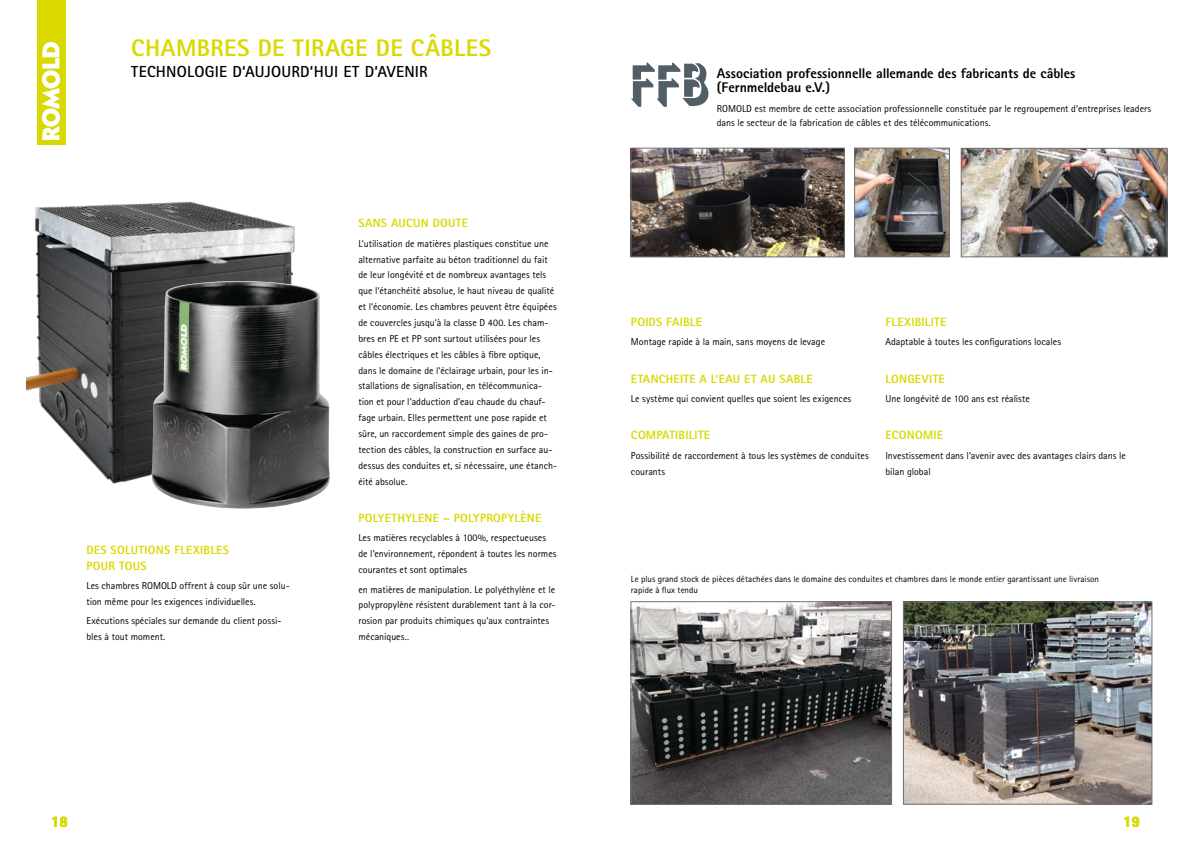
<style>
.page{position:relative;width:1191px;height:842px;background:#fff}
.page>*{position:absolute;margin:0;border:0;box-sizing:border-box;transform-origin:0 0}
.t1{font:800 24px "Rotis Sans Serif";letter-spacing:.02em;color:#d9d900}
.t2{font:700 16px "Rotis Sans Serif";letter-spacing:.015em;color:#000}
.t3{font:800 15px "Rotis Sans Serif";color:#d9d900}
.t4{font:800 14px/14.7px "Rotis Sans Serif";letter-spacing:-.005em;color:#000}
.t5{font:800 12px/15.9px "Rotis Sans Serif";letter-spacing:.02em;color:#d9d900}
.t6{font:10px/15.9px "Rotis Sans Serif";color:#000}
.t7{font:9px/11px "Rotis Sans Serif";letter-spacing:.005em;color:#000}
</style>
<div class="page">
<svg style="left:52px;top:816px;width:15px;height:11px"></svg>
<div style="left:37px;top:0;width:28px;height:145px;background:#d9d900"></div>
<svg style="left:42px;top:42px;width:18px;height:98px"></svg>
<svg style="left:1124px;top:816px;width:15px;height:11px"></svg>
<img style="left:27px;top:201px;width:268px;height:283px">
<img style="left:152px;top:281px;width:178px;height:228px">
<img style="left:963px;top:150px;width:202px;height:105px">
<div style="left:961px;top:148px;width:206px;height:109px;border:1px solid #707173"></div>
<img style="left:856px;top:150px;width:91px;height:105px">
<div style="left:854px;top:148px;width:95px;height:109px;border:1px solid #707173"></div>
<svg style="left:631px;top:63px;width:78px;height:44px"></svg>
<img style="left:905px;top:604px;width:245px;height:198px">
<div style="left:903px;top:602px;width:249px;height:202px;border:1px solid #707173"></div>
<img style="left:632px;top:150px;width:210px;height:105px">
<div style="left:630px;top:148px;width:214px;height:109px;border:1px solid #707173"></div>
<img style="left:632px;top:603px;width:257px;height:200px">
<div style="left:630px;top:601px;width:261px;height:204px;border:1px solid #707173"></div>
<h1 class="t1" style="left:131px;top:32px;width:361px">CHAMBRES DE TIRAGE DE CÂBLES</h1>
<h2 class="t2" style="left:131px;top:61px;width:298px">TECHNOLOGIE D‘AUJOURD‘HUI ET D‘AVENIR</h2>
<p class="t5" style="left:86px;top:542px;width:144px">DES SOLUTIONS FLEXIBLES<br>POUR TOUS</p>
<p class="t6" style="left:86px;top:578px;width:205px">Les chambres ROMOLD offrent à coup sûr une solu&shy;tion même pour les exigences individuelles.</p>
<p class="t6" style="left:86px;top:613px;width:196px">Exécutions spéciales sur demande du client possi&shy;bles à tout moment.</p>
<p class="t5" style="left:358px;top:215px;width:111px">SANS AUCUN DOUTE</p>
<p class="t6" style="left:358px;top:235px;width:200px">L‘utilisation de matières plastiques constitue une alternative parfaite au béton traditionnel du fait de leur longévité et de nombreux avantages tels que l‘étanchéité absolue, le haut niveau de qualité et l‘économie. Les chambres peuvent être équipées de couvercles jusqu‘à la classe D 400. Les cham&shy;bres en PE et PP sont surtout utilisées pour les câbles électriques et les câbles à fibre optique, dans le domaine de l‘éclairage urbain, pour les in&shy;stallations de signalisation, en télécommunica&shy;tion et pour l‘adduction d‘eau chaude du chauf&shy;fage urbain. Elles permettent une pose rapide et sûre, un raccordement simple des gaines de pro&shy;tection des câbles, la construction en surface au&shy;dessus des conduites et, si nécessaire, une étanch&shy;éité absolue.</p>
<p class="t5" style="left:358px;top:510px;width:184px">POLYETHYLENE – POLYPROPYLÈNE</p>
<p class="t6" style="left:358px;top:530px;width:200px">Les matières recyclables à 100%, respectueuses de l‘environnement, répondent à toutes les normes courantes et sont optimales</p>
<p class="t6" style="left:358px;top:581px;width:199px">en matières de manipulation. Le polyéthylène et le polypropylène résistent durablement tant à la cor&shy;rosion par produits chimiques qu‘aux contraintes mécaniques..</p>
<h3 class="t4" style="left:716px;top:65px;width:360px">Association professionnelle allemande des fabricants de câbles (Fernmeldebau e.V.)</h3>
<p class="t6" style="left:716px;top:101px;width:436px;line-height:14.7px">ROMOLD est membre de cette association professionnelle constituée par le regroupement d‘entreprises leaders dans le secteur de la fabrication de câbles et des télécommunications.</p>
<p class="t5" style="left:631px;top:314px;width:73px">POIDS FAIBLE</p>
<p class="t6" style="left:631px;top:334px;width:196px">Montage rapide à la main, sans moyens de levage</p>
<p class="t5" style="left:631px;top:371px;width:183px">ETANCHEITE A L‘EAU ET AU SABLE</p>
<p class="t6" style="left:631px;top:391px;width:222px">Le système qui convient quelles que soient les exigences</p>
<p class="t5" style="left:631px;top:427px;width:81px">COMPATIBILITE</p>
<p class="t6" style="left:631px;top:447px;width:239px">Possibilité de raccordement à tous les systèmes de conduites courants</p>
<p class="t5" style="left:885px;top:314px;width:62px">FLEXIBILITE</p>
<p class="t6" style="left:885px;top:334px;width:177px">Adaptable à toutes les configurations locales</p>
<p class="t5" style="left:885px;top:371px;width:61px">LONGEVITE</p>
<p class="t6" style="left:885px;top:391px;width:146px">Une longévité de 100 ans est réaliste</p>
<p class="t5" style="left:885px;top:427px;width:59px">ECONOMIE</p>
<p class="t6" style="left:885px;top:447px;width:242px">Investissement dans l‘avenir avec des avantages clairs dans le bilan global</p>
<p class="t7" style="left:631px;top:573px;width:469px">Le plus grand stock de pièces détachées dans le domaine des conduites et chambres dans le monde entier garantissant une livraison rapide à flux tendu</p>
<h3 class="t3" style="left:51px;top:812px;width:18px">18</h3>
<h3 class="t3" style="left:1123px;top:812px;width:18px">19</h3>
</div>
